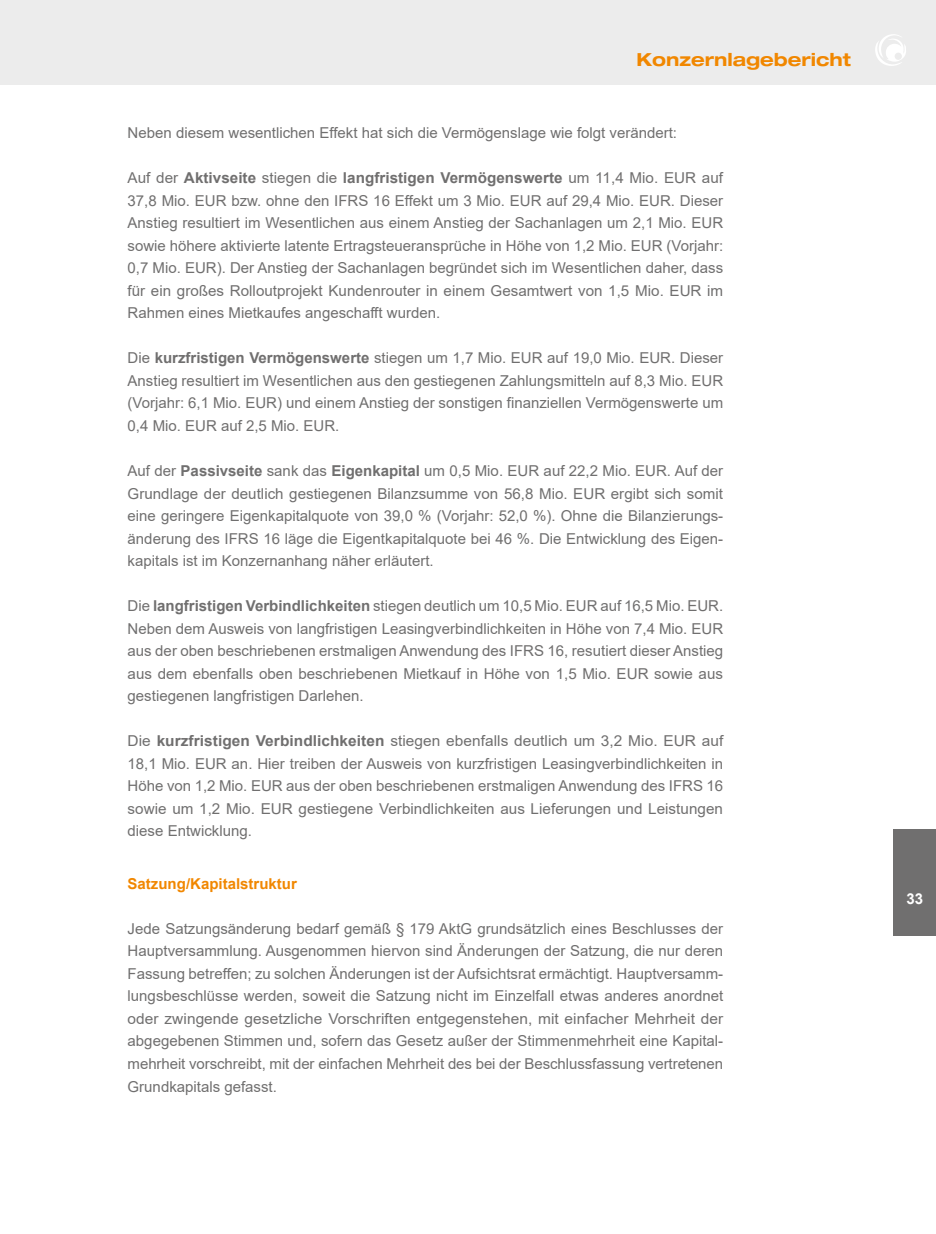
<style>
.page{position:relative;width:936px;height:1234px;background:#fff}
.page>*{position:absolute;margin:0;border:0;box-sizing:border-box;transform-origin:0 0}
.t1{font:700 expanded 18px "Helvetica Neue LT Std";color:#f18700}
.t2{font:15px/22.5px "Arial";color:#706f6f;text-align:justify}
.t3{font:700 15px "Arial";color:#f18700}
.t4{font:700 15px "Arial";color:#fff}
.s1{font-weight:700}
</style>
<div class="page">
<div style="left:0;top:0;width:935px;height:85px;background:#ececec"></div>
<svg style="left:875px;top:34px;width:31px;height:32px"></svg>
<div style="left:893px;top:829px;width:42px;height:106px;background:#706f6f"></div>
<p class="t1" style="left:636px;top:48px;width:216px">Konzernlagebericht</p>
<p class="t2" style="left:128px;top:122px;width:551px">Neben diesem wesentlichen Effekt hat sich die Vermögenslage wie folgt verändert:</p>
<p class="t2" style="left:128px;top:167px;width:597px">Auf der <span class="s1">Aktivseite</span> stiegen die <span class="s1">langfristigen Vermögenswerte</span> um 11,4 Mio. EUR auf 37,8 Mio. EUR bzw. ohne den IFRS 16 Effekt um 3 Mio. EUR auf 29,4 Mio. EUR. Dieser Anstieg resultiert im Wesentlichen aus einem Anstieg der Sachanlagen um 2,1 Mio. EUR sowie höhere aktivierte latente Ertragsteueransprüche in Höhe von 1,2 Mio. EUR (Vorjahr:<br>0,7 Mio. EUR). Der Anstieg der Sachanlagen begründet sich im Wesentlichen daher, dass für ein großes Rolloutprojekt Kundenrouter in einem Gesamtwert von 1,5 Mio. EUR im Rahmen eines Mietkaufes angeschafft wurden.</p>
<p class="t2" style="left:128px;top:347px;width:597px">Die <span class="s1">kurzfristigen Vermögenswerte</span> stiegen um 1,7 Mio. EUR auf 19,0 Mio. EUR. Dieser Anstieg resultiert im Wesentlichen aus den gestiegenen Zahlungsmitteln auf 8,3 Mio. EUR (Vorjahr: 6,1 Mio. EUR) und einem Anstieg der sonstigen finanziellen Vermögenswerte um 0,4 Mio. EUR auf 2,5 Mio. EUR.</p>
<p class="t2" style="left:128px;top:459px;width:597px">Auf der <span class="s1">Passivseite</span> sank das <span class="s1">Eigenkapital</span> um 0,5 Mio. EUR auf 22,2 Mio. EUR. Auf der Grundlage der deutlich gestiegenen Bilanzsumme von 56,8 Mio. EUR ergibt sich somit eine geringere Eigenkapitalquote von 39,0 % (Vorjahr: 52,0 %). Ohne die Bilanzierungs&shy;änderung des IFRS 16 läge die Eigentkapitalquote bei 46 %. Die Entwicklung des Eigen&shy;kapitals ist im Konzernanhang näher erläutert.</p>
<p class="t2" style="left:128px;top:594px;width:597px">Die <span class="s1">langfristigen Verbindlichkeiten</span> stiegen deutlich um 10,5 Mio. EUR auf 16,5 Mio. EUR.<br>Neben dem Ausweis von langfristigen Leasingverbindlichkeiten in Höhe von 7,4 Mio. EUR aus der oben beschriebenen erstmaligen Anwendung des IFRS 16, resutiert dieser Anstieg aus dem ebenfalls oben beschriebenen Mietkauf in Höhe von 1,5 Mio. EUR sowie aus gestiegenen langfristigen Darlehen.</p>
<p class="t2" style="left:128px;top:729px;width:597px">Die <span class="s1">kurzfristigen Verbindlichkeiten</span> stiegen ebenfalls deutlich um 3,2 Mio. EUR auf 18,1 Mio. EUR an. Hier treiben der Ausweis von kurzfristigen Leasingverbindlichkeiten in Höhe von 1,2 Mio. EUR aus der oben beschriebenen erstmaligen Anwendung des IFRS 16 sowie um 1,2 Mio. EUR gestiegene Verbindlichkeiten aus Lieferungen und Leistungen diese Entwicklung.</p>
<p class="t3" style="left:128px;top:872px;width:171px">Satzung/Kapitalstruktur</p>
<p class="t2" style="left:128px;top:917px;width:597px">Jede Satzungsänderung bedarf gemäß § 179 AktG grundsätzlich eines Beschlusses der Hauptversammlung. Ausgenommen hiervon sind Änderungen der Satzung, die nur deren Fassung betreffen; zu solchen Änderungen ist der Aufsichtsrat ermächtigt. Hauptversamm&shy;lungsbeschlüsse werden, soweit die Satzung nicht im Einzelfall etwas anderes anordnet oder zwingende gesetzliche Vorschriften entgegenstehen, mit einfacher Mehrheit der abgegebenen Stimmen und, sofern das Gesetz außer der Stimmenmehrheit eine Kapital&shy;mehrheit vorschreibt, mit der einfachen Mehrheit des bei der Beschlussfassung vertretenen Grundkapitals gefasst.</p>
<p class="t4" style="left:906px;top:888px;width:18px">33</p>
</div>
